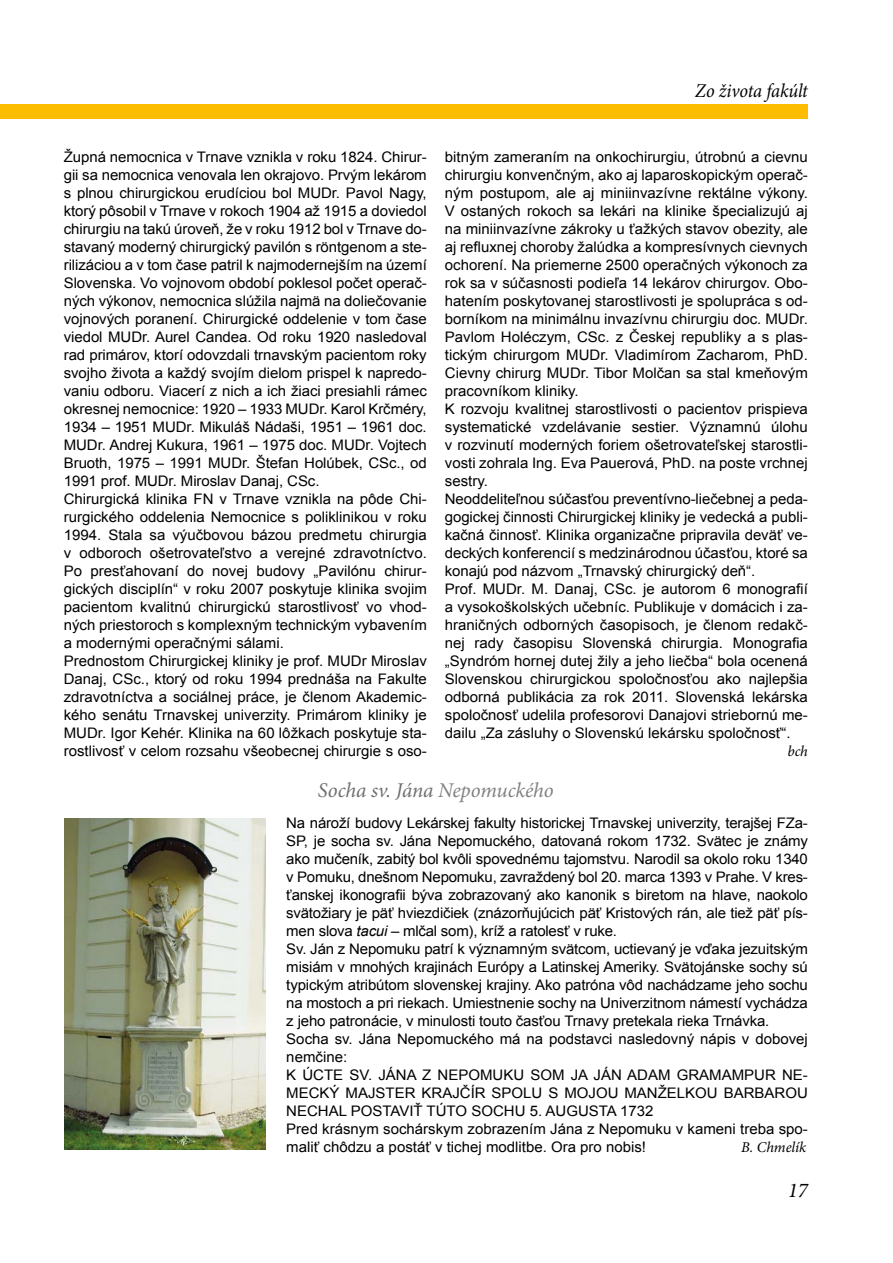
<style>
.page{position:relative;width:893px;height:1263px;background:#fff}
.page>*{position:absolute;margin:0;border:0;box-sizing:border-box;transform-origin:0 0}
.t1{font:italic 21px "Minion Pro";letter-spacing:-.005em;color:#706f6f}
.t2{font:italic 21px "Minion Pro";color:#000}
.t3{font:italic 19.5px "Minion Pro";letter-spacing:-.01em;color:#000;scale:.94 1}
.t4{font:italic 15px "Minion Pro";letter-spacing:-.005em;color:#000}
.t5{font:14.55px/18px "Arial";color:#000}
.s1{color:#818181}
.s2{font-style:italic}
</style>
<div class="page">
<img style="left:65px;top:818px;width:200px;height:332px">
<div style="left:0;top:104px;width:808px;height:15px;background:#fcbd00"></div>
<h2 class="t3" style="left:695px;top:78px;width:121px">Zo života fakúlt</h2>
<p class="t5" style="left:64px;top:148px;width:365px">Župná nemocnica v Trnave vznikla v roku 1824. Chirur&shy;gii sa nemocnica venovala len okrajovo. Prvým lekárom s plnou chirurgickou erudíciou bol MUDr. Pavol Nagy, ktorý pôsobil v Trnave v rokoch 1904 až 1915 a doviedol chirurgiu na takú úroveň, že v roku 1912 bol v Trnave do&shy;stavaný moderný chirurgický pavilón s röntgenom a ste&shy;rilizáciou a v tom čase patril k najmodernejším na území Slovenska. Vo vojnovom období poklesol počet operač&shy;ných výkonov, nemocnica slúžila najmä na doliečovanie vojnových poranení. Chirurgické oddelenie v tom čase viedol MUDr. Aurel Candea. Od roku 1920 nasledoval rad primárov, ktorí odovzdali trnavským pacientom roky svojho života a každý svojím dielom prispel k napredo&shy;vaniu odboru. Viacerí z nich a ich žiaci presiahli rámec okresnej nemocnice: 1920 – 1933 MUDr. Karol Krčméry, 1934 – 1951 MUDr. Mikuláš Nádaši, 1951 – 1961 doc.<br>MUDr. Andrej Kukura, 1961 – 1975 doc. MUDr. Vojtech Bruoth, 1975 – 1991 MUDr. Štefan Holúbek, CSc., od 1991 prof. MUDr. Miroslav Danaj, CSc.<br>Chirurgická klinika FN v Trnave vznikla na pôde Chi&shy;rurgického oddelenia Nemocnice s poliklinikou v roku 1994. Stala sa výučbovou bázou predmetu chirurgia v odboroch ošetrovateľstvo a verejné zdravotníctvo.<br>Po presťahovaní do novej budovy „Pavilónu chirur&shy;gických disciplín“ v roku 2007 poskytuje klinika svojim pacientom kvalitnú chirurgickú starostlivosť vo vhod&shy;ných priestoroch s komplexným technickým vybavením a modernými operačnými sálami.<br>Prednostom Chirurgickej kliniky je prof. MUDr Miroslav Danaj, CSc., ktorý od roku 1994 prednáša na Fakulte zdravotníctva a sociálnej práce, je členom Akademic&shy;kého senátu Trnavskej univerzity. Primárom kliniky je MUDr. Igor Kehér. Klinika na 60 lôžkach poskytuje sta&shy;rostlivosť v celom rozsahu všeobecnej chirurgie s oso-</p>
<p class="t5" style="left:445px;top:148px;width:365px">bitným zameraním na onkochirurgiu, útrobnú a cievnu chirurgiu konvenčným, ako aj laparoskopickým operač&shy;ným postupom, ale aj miniinvazívne rektálne výkony.<br>V ostaných rokoch sa lekári na klinike špecializujú aj na miniinvazívne zákroky u ťažkých stavov obezity, ale aj refluxnej choroby žalúdka a kompresívnych cievnych ochorení. Na priemerne 2500 operačných výkonoch za rok sa v súčasnosti podieľa 14 lekárov chirurgov. Obo&shy;hatením poskytovanej starostlivosti je spolupráca s od&shy;borníkom na minimálnu invazívnu chirurgiu doc. MUDr.<br>Pavlom Holéczym, CSc. z Českej republiky a s plas&shy;tickým chirurgom MUDr. Vladimírom Zacharom, PhD.<br>Cievny chirurg MUDr. Tibor Molčan sa stal kmeňovým pracovníkom kliniky.<br>K rozvoju kvalitnej starostlivosti o pacientov prispieva systematické vzdelávanie sestier. Významnú úlohu v rozvinutí moderných foriem ošetrovateľskej starostli&shy;vosti zohrala Ing. Eva Pauerová, PhD. na poste vrchnej sestry.<br>Neoddeliteľnou súčasťou preventívno-liečebnej a peda&shy;gogickej činnosti Chirurgickej kliniky je vedecká a publi&shy;kačná činnosť. Klinika organizačne pripravila deväť ve&shy;deckých konferencií s medzinárodnou účasťou, ktoré sa konajú pod názvom „Trnavský chirurgický deň“.<br>Prof. MUDr. M. Danaj, CSc. je autorom 6 monografií a vysokoškolských učebníc. Publikuje v domácich i za&shy;hraničných odborných časopisoch, je členom redakč&shy;nej rady časopisu Slovenská chirurgia. Monografia „Syndróm hornej dutej žily a jeho liečba“ bola ocenená Slovenskou chirurgickou spoločnosťou ako najlepšia odborná publikácia za rok 2011. Slovenská lekárska spoločnosť udelila profesorovi Danajovi striebornú me&shy;dailu „Za zásluhy o Slovenskú lekársku spoločnosť“.</p>
<p class="t4" style="left:787px;top:741px;width:22px">bch</p>
<h1 class="t1" style="left:318px;top:775px;width:237px">Socha sv. Jána <span class="s1">Nepomuckého</span></h1>
<p class="t5" style="left:286px;top:814px;width:523px">Na nároží budovy Lekárskej fakulty historickej Trnavskej univerzity, terajšej FZa-SP, je socha sv. Jána Nepomuckého, datovaná rokom 1732. Svätec je známy ako mučeník, zabitý bol kvôli spovednému tajomstvu. Narodil sa okolo roku 1340 v Pomuku, dnešnom Nepomuku, zavraždený bol 20. marca 1393 v Prahe. V kres&shy;ťanskej ikonografii býva zobrazovaný ako kanonik s biretom na hlave, naokolo svätožiary je päť hviezdičiek (znázorňujúcich päť Kristových rán, ale tiež päť pís&shy;men slova <span class="s2">tacui</span> – mlčal som), kríž a ratolesť v ruke.<br>Sv. Ján z Nepomuku patrí k významným svätcom, uctievaný je vďaka jezuitským misiám v mnohých krajinách Európy a Latinskej Ameriky. Svätojánske sochy sú typickým atribútom slovenskej krajiny. Ako patróna vôd nachádzame jeho sochu na mostoch a pri riekach. Umiestnenie sochy na Univerzitnom námestí vychádza z jeho patronácie, v minulosti touto časťou Trnavy pretekala rieka Trnávka.<br>Socha sv. Jána Nepomuckého má na podstavci nasledovný nápis v dobovej nemčine:<br>K ÚCTE SV. JÁNA Z NEPOMUKU SOM JA JÁN ADAM GRAMAMPUR NE-MECKÝ MAJSTER KRAJČÍR SPOLU S MOJOU MANŽELKOU BARBAROU NECHAL POSTAVIŤ TÚTO SOCHU 5. AUGUSTA 1732<br>Pred krásnym sochárskym zobrazením Jána z Nepomuku v kameni treba spo&shy;maliť chôdzu a postáť v tichej modlitbe. Ora pro nobis!</p>
<p class="t4" style="left:741px;top:1137px;width:67px">B. Chmelík</p>
<h1 class="t2" style="left:788px;top:1176px;width:22px">17</h1>
</div>
